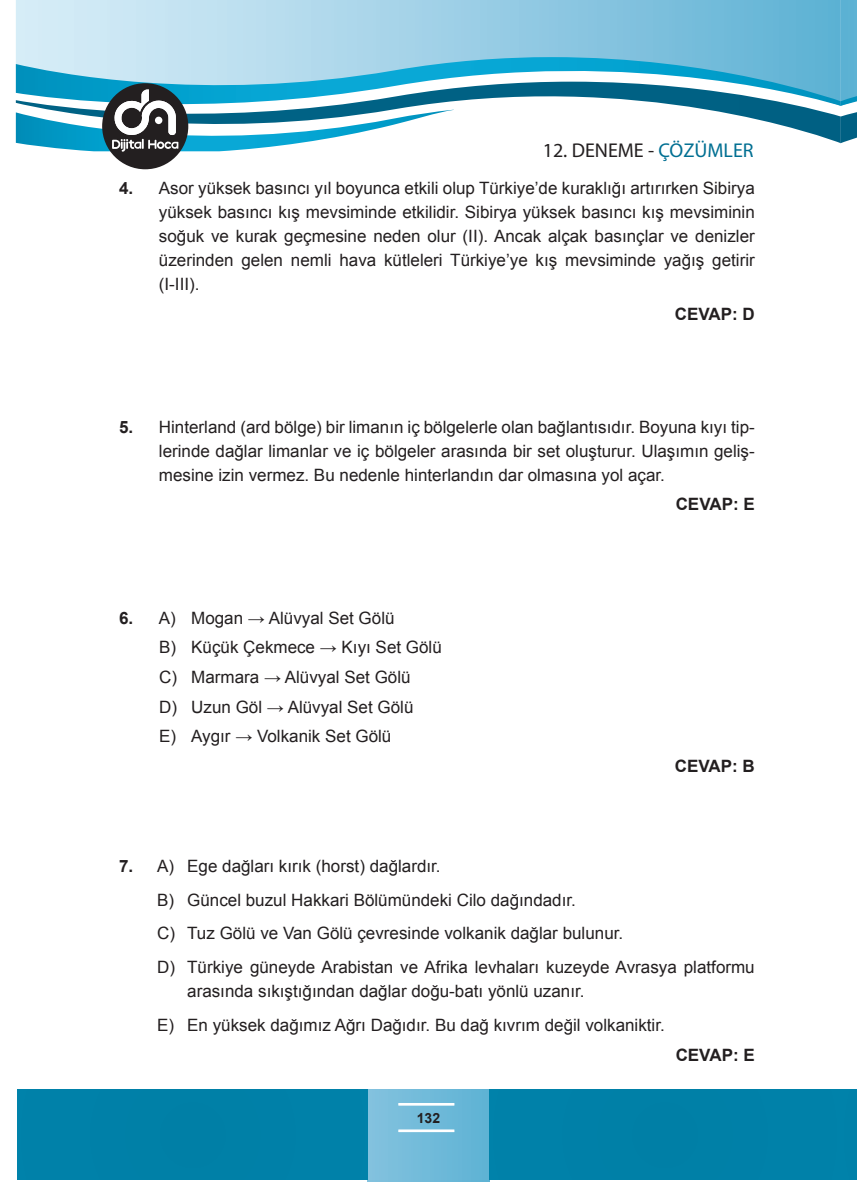
<style>
.page{position:relative;width:857px;height:1197px;background:#fff}
.page>*{position:absolute;margin:0;border:0;box-sizing:border-box;transform-origin:0 0}
.t1{font:20px "Myriad Pro";color:#231f20}
.t2{font:17px/24px "Arial";color:#231f20}
.t3{font:700 17px "Arial";color:#231f20}
.t4{font:700 14px "Arial";color:#231f20}
.s1{color:#006f92}
.s2{font-weight:700}
</style>
<div class="page">
<svg style="left:16px;top:0;width:824px;height:44px;background:#9ed0e6"></svg>
<svg style="left:16px;top:44px;width:824px;height:24px;background:#90cce5"></svg>
<svg style="left:16px;top:68px;width:824px;height:75px"></svg>
<svg style="left:840px;top:0;width:16px;height:143px;background:#58a9c8"></svg>
<div style="left:367px;top:1089px;width:122px;height:92px;background:linear-gradient(to right,#85c3df,#5fb3d5)"></div>
<hr style="left:398px;top:1102px;width:56px;height:1px;background:#fff">
<hr style="left:398px;top:1103px;width:56px;height:1px;background:#fff">
<hr style="left:398px;top:1104px;width:56px;height:1px;background:#fff">
<hr style="left:398px;top:1129px;width:56px;height:1px;background:#fff">
<hr style="left:398px;top:1130px;width:56px;height:1px;background:#fff">
<hr style="left:398px;top:1131px;width:56px;height:1px;background:#fff">
<div style="left:839px;top:1089px;width:17px;height:90px;background:#0081a9"></div>
<div style="left:17px;top:1089px;width:350px;height:90px;background:#0080a8"></div>
<div style="left:489px;top:1089px;width:350px;height:90px;background:#0080a8"></div>
<div style="left:102px;top:83px;width:86px;height:86px;background:#231f20;border-radius:50%"></div>
<svg style="left:16px;top:89px;width:437px;height:67px"></svg>
<p class="t1" style="left:542px;top:138px;width:212px">12. DENEME - <span class="s1">ÇÖZÜMLER</span></p>
<p class="t2" style="left:159px;top:176px;width:597px;text-align:justify;text-indent:-40px"><span class="s2">4.</span> Asor yüksek basıncı yıl boyunca etkili olup Türkiye’de kuraklığı artırırken Sibirya yüksek basıncı kış mevsiminde etkilidir. Sibirya yüksek basıncı kış mevsiminin soğuk ve kurak geçmesine neden olur (II). Ancak alçak basınçlar ve denizler üzerinden gelen nemli hava kütleleri Türkiye’ye kış mevsiminde yağış getirir (I-III).</p>
<p class="t3" style="left:674px;top:302px;width:81px">CEVAP: D</p>
<p class="t2" style="left:159px;top:415px;width:597px;text-align:justify;text-indent:-40px"><span class="s2">5.</span> Hinterland (ard bölge) bir limanın iç bölgelerle olan bağlantısıdır. Boyuna kıyı tip&shy;lerinde dağlar limanlar ve iç bölgeler arasında bir set oluşturur. Ulaşımın geliş&shy;mesine izin vermez. Bu nedenle hinterlandın dar olmasına yol açar.</p>
<p class="t3" style="left:675px;top:493px;width:81px">CEVAP: E</p>
<p class="t2" style="left:159px;top:603px;width:284px;line-height:29.6px;text-indent:-40px"><span class="s2">6.</span> A) Mogan → Alüvyal Set Gölü<br>B) Küçük Çekmece → Kıyı Set Gölü<br>C) Marmara → Alüvyal Set Gölü<br>D) Uzun Göl → Alüvyal Set Gölü<br>E) Aygır → Volkanik Set Gölü</p>
<p class="t3" style="left:674px;top:754px;width:81px">CEVAP: B</p>
<p class="t2" style="left:157px;top:849px;width:598px;line-height:33.6px;text-indent:-38px"><span class="s2">7.</span> A) Ege dağları kırık (horst) dağlardır.<br>B) Güncel buzul Hakkari Bölümündeki Cilo dağındadır.<br>C) Tuz Gölü ve Van Gölü çevresinde volkanik dağlar bulunur.<br>D) Türkiye güneyde Arabistan ve Afrika levhaları kuzeyde Avrasya platformu</p>
<p class="t2" style="left:157px;top:974px;width:509px;line-height:33.6px;text-indent:30px">arasında sıkıştığından dağlar doğu-batı yönlü uzanır.<br>E) En yüksek dağımız Ağrı Dağıdır. Bu dağ kıvrım değil volkaniktir.</p>
<p class="t3" style="left:675px;top:1043px;width:81px">CEVAP: E</p>
<p class="t4" style="left:416px;top:1108px;width:25px">132</p>
</div>
